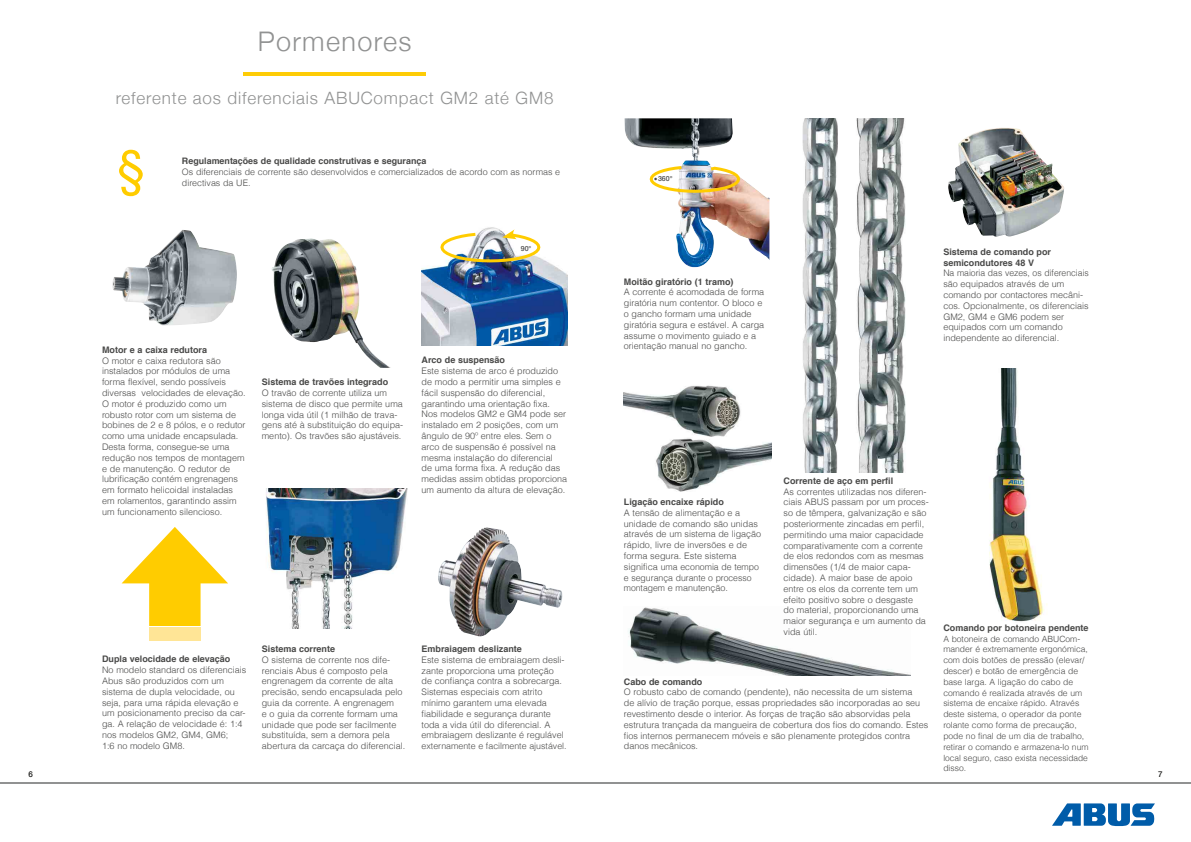
<style>
.page{position:relative;width:1191px;height:842px;background:#fff}
.page>*{position:absolute;margin:0;border:0;box-sizing:border-box;transform-origin:0 0}
.t1{font:50px "Helvetica";color:#fc0}
.t2{font:300 27px "Helvetica Neue";letter-spacing:.05em;color:#919292}
.t3{font:300 17px "Helvetica Neue";letter-spacing:.05em;color:#919292}
.t4{font:300 9px/10.8px "Helvetica";color:#494948}
.t5{font:700 9px/10.8px "Helvetica";color:#494948}
.t6{font:300 9px/10.8px "Helvetica";color:#494948;scale:.96 1}
.t7{font:300 8.9px/10.8px "Helvetica";color:#494948}
.t8{font:700 8.9px "Helvetica";color:#494948}
.t9{font:300 8.8px "Helvetica";color:#494948}
.t10{font:300 8.6px/10.8px "Helvetica";color:#494948}
.t11{font:500 8px "Helvetica Neue";color:#1a1a18}
.t12{font:500 7px "Helvetica Neue";color:#494948}
</style>
<div class="page">
<svg style="left:1052px;top:803px;width:103px;height:23px"></svg>
<hr style="left:0;top:782px;width:1191px;height:1px;background:#919292">
<img style="left:624px;top:118px;width:145px;height:150px">
<img style="left:648px;top:164px;width:93px;height:30px">
<img style="left:628px;top:607px;width:282px;height:68px">
<img style="left:948px;top:128px;width:116px;height:109px">
<img style="left:989px;top:368px;width:58px;height:254px">
<img style="left:624px;top:385px;width:117px;height:52px">
<img style="left:656px;top:438px;width:115px;height:54px">
<img style="left:438px;top:527px;width:125px;height:110px">
<img style="left:421px;top:227px;width:146px;height:119px">
<img style="left:266px;top:488px;width:141px;height:140px">
<img style="left:112px;top:230px;width:125px;height:95px">
<img style="left:272px;top:238px;width:119px;height:130px">
<img style="left:439px;top:229px;width:103px;height:35px">
<img style="left:802px;top:118px;width:35px;height:354px">
<img style="left:244px;top:72px;width:181px;height:3px">
<img style="left:856px;top:118px;width:50px;height:354px">
<svg style="left:122px;top:527px;width:106px;height:99px"></svg>
<div style="left:149px;top:627px;width:52px;height:13px;background:#ffe596"></div>
<h2 class="t2" style="left:258px;top:20px;width:155px">Pormenores</h2>
<h3 class="t3" style="left:116px;top:84px;width:439px">referente aos diferenciais ABUCompact GM2 até GM8</h3>
<h1 class="t1" style="left:117px;top:130px;width:29px">§</h1>
<p class="t8" style="left:182px;top:154px;width:246px">Regulamentações de qualidade construtivas e segurança</p>
<p class="t7" style="left:182px;top:166px;width:380px">Os diferenciais de corrente são desenvolvidos e comercializados de acordo com as normas e directivas da UE.</p>
<p class="t12" style="left:654px;top:173px;width:20px">•360°</p>
<p class="t12" style="left:521px;top:243px;width:12px">90°</p>
<p class="t5" style="left:943px;top:246px;width:109px">Sistema de comando por semicondutores 48 V</p>
<p class="t6" style="left:943px;top:267px;width:153px">Na maioria das vezes, os diferenciais são equipados através de um comando por contactores mecâni&shy;cos. Opcionalmente, os diferenciais<br>GM2, GM4 e GM6 podem ser equipados com um comando independente ao diferencial.</p>
<p class="t5" style="left:624px;top:276px;width:111px">Moitão giratório (1 tramo)</p>
<p class="t4" style="left:624px;top:286px;width:142px">A corrente é acomodada de forma giratória num contentor. O bloco e o gancho formam uma unidade giratória segura e estável. A carga assume o movimento guiado e a orientação manual no gancho.</p>
<p class="t5" style="left:102px;top:344px;width:107px">Motor e a caixa redutora</p>
<p class="t4" style="left:102px;top:355px;width:145px">O motor e caixa redutora são instalados por módulos de uma forma flexível, sendo possíveis diversas velocidades de elevação.<br>O motor é produzido como um robusto rotor com um sistema de bobines de 2 e 8 pólos, e o redutor como uma unidade encapsulada.<br>Desta forma, consegue-se uma redução nos tempos de montagem e de manutenção. O redutor de lubrificação contém engrenagens em formato helicoidal instaladas em rolamentos, garantindo assim um funcionamento silencioso.</p>
<p class="t5" style="left:421px;top:355px;width:85px">Arco de suspensão</p>
<p class="t4" style="left:421px;top:365px;width:147px">Este sistema de arco é produzido de modo a permitir uma simples e fácil suspensão do diferencial, garantindo uma orientação fixa.<br>Nos modelos GM2 e GM4 pode ser instalado em 2 posições, com um ângulo de 90º entre eles. Sem o arco de suspensão é possível na mesma instalação do diferencial<br>de uma forma fixa. A redução das medidas assim obtidas proporciona um aumento da altura de elevação.</p>
<p class="t5" style="left:262px;top:377px;width:128px">Sistema de travões integrado</p>
<p class="t4" style="left:262px;top:387px;width:143px">O travão de corrente utiliza um sistema de disco que permite uma longa vida útil (1 milhão de trava&shy;gens até à substituição do equipa&shy;mento). Os travões são ajustáveis.</p>
<p class="t5" style="left:783px;top:475px;width:111px">Corrente de aço em perfil</p>
<p class="t4" style="left:783px;top:485px;width:147px">As correntes utilizadas nos diferen&shy;ciais ABUS passam por um proces&shy;so de têmpera, galvanização e são posteriormente zincadas em perfil, permitindo uma maior capacidade comparativamente com a corrente de elos redondos com as mesmas dimensões (1/4 de maior capa&shy;cidade). A maior base de apoio entre os elos da corrente tem um efeito positivo sobre o desgaste<br>do material, proporcionando uma maior segurança e um aumento da vida útil.</p>
<p class="t5" style="left:624px;top:496px;width:102px">Ligação encaixe rápido</p>
<p class="t4" style="left:624px;top:507px;width:139px">A tensão de alimentação e a unidade de comando são unidas através de um sistema de ligação rápido, livre de inversões e de forma segura. Este sistema significa uma economia de tempo e segurança durante o processo montagem e manutenção.</p>
<p class="t5" style="left:943px;top:622px;width:147px">Comando por botoneira pendente</p>
<p class="t10" style="left:943px;top:633px;width:147px">A botoneira de comando ABUCom&shy;mander é extremamente ergonómica, com dois botões de pressão (elevar/ descer) e botão de emergência de base larga. A ligação do cabo de comando é realizada através de um sistema de encaixe rápido. Através deste sistema, o operador da ponte rolante como forma de precaução, pode no final de um dia de trabalho, retirar o comando e armazena-lo num local seguro, caso exista necessidade disso.</p>
<p class="t5" style="left:262px;top:643px;width:75px">Sistema corrente</p>
<p class="t4" style="left:262px;top:654px;width:145px">O sistema de corrente nos dife&shy;renciais Abus é composto pela engrenagem da corrente de alta precisão, sendo encapsulada pelo guia da corrente. A engrenagem<br>e o guia da corrente formam uma unidade que pode ser facilmente substituída, sem a demora pela abertura da carcaça do diferencial.</p>
<p class="t5" style="left:421px;top:644px;width:102px">Embraiagem deslizante</p>
<p class="t4" style="left:421px;top:654px;width:145px">Este sistema de embraiagem desli&shy;zante proporciona uma proteção de confiança contra a sobrecarga.<br>Sistemas especiais com atrito mínimo garantem uma elevada fiabilidade e segurança durante toda a vida útil do diferencial. A embraiagem deslizante é regulável</p>
<p class="t9" style="left:421px;top:739px;width:147px">externamente e facilmente ajustável.</p>
<p class="t5" style="left:102px;top:654px;width:130px">Dupla velocidade de elevação</p>
<p class="t4" style="left:102px;top:664px;width:146px">No modelo standard os diferenciais<br>Abus são produzidos com um sistema de dupla velocidade, ou seja, para uma rápida elevação e um posicionamento preciso da car&shy;ga. A relação de velocidade é: 1:4 nos modelos GM2, GM4, GM6;<br>1:6 no modelo GM8.</p>
<p class="t5" style="left:624px;top:676px;width:80px">Cabo de comando</p>
<p class="t4" style="left:624px;top:686px;width:306px">O robusto cabo de comando (pendente), não necessita de um sistema<br>de alívio de tração porque, essas propriedades são incorporadas ao seu revestimento desde o interior. As forças de tração são absorvidas pela estrutura trançada da mangueira de cobertura dos fios do comando. Estes fios internos permanecem móveis e são plenamente protegidos contra danos mecânicos.</p>
<p class="t11" style="left:28px;top:767px;width:6px">6</p>
<p class="t11" style="left:1158px;top:767px;width:6px">7</p>
</div>
